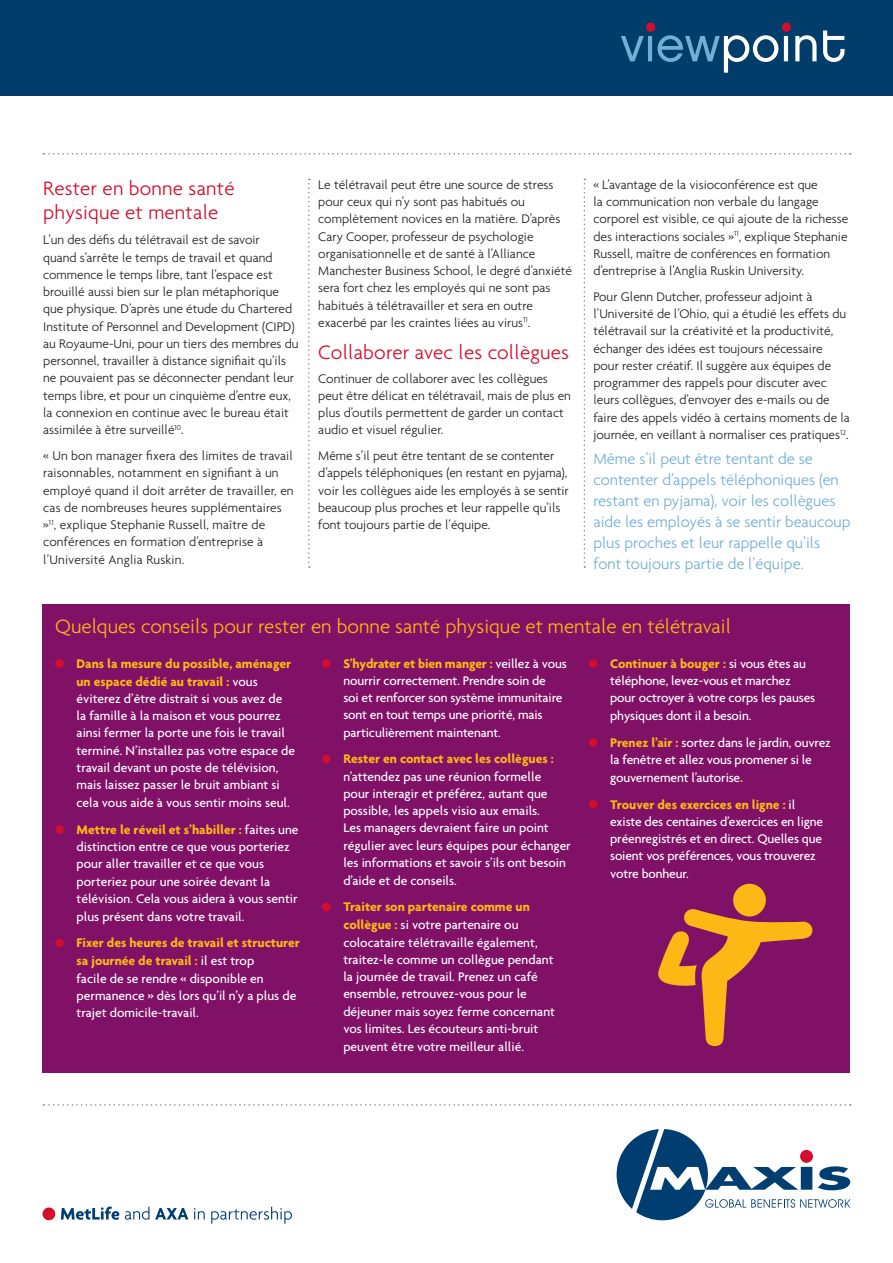
<style>
.page{position:relative;width:893px;height:1263px;background:#fff}
.page>*{position:absolute;margin:0;border:0;box-sizing:border-box;transform-origin:0 0}
.Header_2{font:300 21px "Agenda";color:#fcb814}
.Header_2-2{font:300 21px/24px "Agenda";letter-spacing:.01em;color:#d30d2b}
.Body_9pt{font:300 16.5px/21px "Agenda";color:#73aed4}
.Body_9pt-2{font:300 13.5px/17.2px "Agenda";color:#231f20}
.Body_9pt_space_after{font:500 13.5px/17.4px "Agenda";color:#fff}
.s1{font-weight:700;color:#fcb814}
</style>
<div class="page">
<div style="left:0;top:0;width:893px;height:95px;background:#003d6a"></div>
<svg style="left:621px;top:31px;width:223px;height:42px"></svg>
<div style="left:646px;top:23px;width:9px;height:9px;background:#d30d2b;border-radius:50%"></div>
<div style="left:782px;top:23px;width:9px;height:9px;background:#d30d2b;border-radius:50%"></div>
<svg style="left:43px;top:153px;width:808px;height:2px"></svg>
<div style="left:43px;top:604px;width:807px;height:469px;background:#811067"></div>
<div style="left:55px;top:659px;width:9px;height:9px;background:#d30d2b;border-radius:50%"></div>
<div style="left:55px;top:825px;width:9px;height:9px;background:#d30d2b;border-radius:50%"></div>
<div style="left:55px;top:939px;width:9px;height:8px;background:#d30d2b;border-radius:50%"></div>
<div style="left:322px;top:659px;width:9px;height:9px;background:#d30d2b;border-radius:50%"></div>
<div style="left:322px;top:755px;width:9px;height:8px;background:#d30d2b;border-radius:50%"></div>
<div style="left:322px;top:903px;width:9px;height:8px;background:#d30d2b;border-radius:50%"></div>
<div style="left:589px;top:659px;width:8px;height:9px;background:#d30d2b;border-radius:50%"></div>
<div style="left:589px;top:738px;width:8px;height:9px;background:#d30d2b;border-radius:50%"></div>
<div style="left:589px;top:800px;width:8px;height:8px;background:#d30d2b;border-radius:50%"></div>
<svg style="left:617px;top:1129px;width:233px;height:91px"></svg>
<div style="left:800px;top:1150px;width:13px;height:13px;background:#d30d2b;border-radius:50%"></div>
<svg style="left:43px;top:1104px;width:808px;height:2px"></svg>
<svg style="left:308px;top:179px;width:2px;height:389px"></svg>
<svg style="left:584px;top:179px;width:1px;height:389px"></svg>
<svg style="left:658px;top:908px;width:154px;height:138px"></svg>
<div style="left:733px;top:884px;width:33px;height:32px;background:#fcb814;border-radius:50%"></div>
<svg style="left:61px;top:1206px;width:58px;height:14px"></svg>
<svg style="left:125px;top:1207px;width:24px;height:13px"></svg>
<svg style="left:155px;top:1208px;width:33px;height:11px"></svg>
<svg style="left:194px;top:1208px;width:11px;height:11px"></svg>
<svg style="left:211px;top:1207px;width:81px;height:17px"></svg>
<div style="left:43px;top:1207px;width:12px;height:13px;background:#d30d2b;border-radius:50%"></div>
<p class="Header_2-2" style="left:43px;top:176px;width:193px">Rester en bonne santé physique et mentale</p>
<p class="Body_9pt-2" style="left:43px;top:231px;width:257px">L’un des défis du télétravail est de savoir<br>quand s’arrête le temps de travail et quand commence le temps libre, tant l’espace est brouillé aussi bien sur le plan métaphorique que physique. D’après une étude du Chartered Institute of Personnel and Development (CIPD) au Royaume-Uni, pour un tiers des membres du personnel, travailler à distance signifiait qu’ils ne pouvaient pas se déconnecter pendant leur temps libre, et pour un cinquième d’entre eux, la connexion en continue avec le bureau était assimilée à être surveillé<sup>10</sup>.</p>
<p class="Body_9pt-2" style="left:43px;top:447px;width:252px">« Un bon manager fixera des limites de travail raisonnables, notamment en signifiant à un employé quand il doit arrêter de travailler, en cas de nombreuses heures supplémentaires »<sup>11</sup>, explique Stephanie Russell, maître de conférences en formation d’entreprise à l’Université Anglia Ruskin.</p>
<p class="Body_9pt-2" style="left:318px;top:176px;width:255px">Le télétravail peut être une source de stress pour ceux qui n’y sont pas habitués ou complètement novices en la matière. D’après Cary Cooper, professeur de psychologie organisationnelle et de santé à l’Alliance Manchester Business School, le degré d’anxiété sera fort chez les employés qui ne sont pas habitués à télétravailler et sera en outre exacerbé par les craintes liées au virus<sup>11</sup>.</p>
<p class="Header_2-2" style="left:318px;top:340px;width:252px">Collaborer avec les collègues</p>
<p class="Body_9pt-2" style="left:318px;top:369px;width:254px">Continuer de collaborer avec les collègues peut être délicat en télétravail, mais de plus en plus d’outils permettent de garder un contact audio et visuel régulier.</p>
<p class="Body_9pt-2" style="left:318px;top:447px;width:252px">Même s’il peut être tentant de se contenter d’appels téléphoniques (en restant en pyjama), voir les collègues aide les employés à se sentir beaucoup plus proches et leur rappelle qu’ils font toujours partie de l’équipe.</p>
<p class="Body_9pt-2" style="left:593px;top:176px;width:256px">« L’avantage de la visioconférence est que<br>la communication non verbale du langage corporel est visible, ce qui ajoute de la richesse des interactions sociales »<sup>11</sup>, explique Stephanie Russell, maître de conférences en formation d’entreprise à l’Anglia Ruskin University.</p>
<p class="Body_9pt-2" style="left:593px;top:288px;width:258px">Pour Glenn Dutcher, professeur adjoint à l’Université de l’Ohio, qui a étudié les effets du télétravail sur la créativité et la productivité, échanger des idées est toujours nécessaire pour rester créatif. Il suggère aux équipes de programmer des rappels pour discuter avec leurs collègues, d’envoyer des e-mails ou de faire des appels vidéo à certains moments de la journée, en veillant à normaliser ces pratiques<sup>12</sup>.</p>
<p class="Body_9pt" style="left:593px;top:448px;width:259px">Même s’il peut être tentant de se contenter d’appels téléphoniques (en restant en pyjama), voir les collègues aide les employés à se sentir beaucoup plus proches et leur rappelle qu’ils font toujours partie de l’équipe.</p>
<p class="Header_2" style="left:55px;top:614px;width:677px">Quelques conseils pour rester en bonne santé physique et mentale en télétravail</p>
<p class="Body_9pt_space_after" style="left:77px;top:654px;width:220px"><span class="s1">Dans la mesure du possible, aménager un espace dédié au travail :</span> vous éviterez d’être distrait si vous avez de la famille à la maison et vous pourrez ainsi fermer la porte une fois le travail terminé. N’installez pas votre espace de travail devant un poste de télévision, mais laissez passer le bruit ambiant si cela vous aide à vous sentir moins seul.</p>
<p class="Body_9pt_space_after" style="left:77px;top:820px;width:224px"><span class="s1">Mettre le réveil et s’habiller :</span> faites une distinction entre ce que vous porteriez pour aller travailler et ce que vous porteriez pour une soirée devant la télévision. Cela vous aidera à vous sentir plus présent dans votre travail.</p>
<p class="Body_9pt_space_after" style="left:77px;top:934px;width:225px"><span class="s1">Fixer des heures de travail et structurer sa journée de travail :</span> il est trop<br>facile de se rendre « disponible en permanence » dès lors qu’il n’y a plus de trajet domicile-travail.</p>
<p class="Body_9pt_space_after" style="left:343px;top:654px;width:225px"><span class="s1">S’hydrater et bien manger :</span> veillez à vous nourrir correctement. Prendre soin de<br>soi et renforcer son système immunitaire sont en tout temps une priorité, mais particulièrement maintenant.</p>
<p class="Body_9pt_space_after" style="left:343px;top:750px;width:229px"><span class="s1">Rester en contact avec les collègues : </span>n’attendez pas une réunion formelle<br>pour interagir et préférez, autant que possible, les appels visio aux emails.<br>Les managers devraient faire un point régulier avec leurs équipes pour échanger les informations et savoir s’ils ont besoin d’aide et de conseils.</p>
<p class="Body_9pt_space_after" style="left:343px;top:898px;width:213px"><span class="s1">Traiter son partenaire comme un collègue :</span> si votre partenaire ou colocataire télétravaille également, traitez-le comme un collègue pendant la journée de travail. Prenez un café ensemble, retrouvez-vous pour le déjeuner mais soyez ferme concernant vos limites. Les écouteurs anti-bruit peuvent être votre meilleur allié.</p>
<p class="Body_9pt_space_after" style="left:610px;top:654px;width:207px"><span class="s1">Continuer à bouger :</span> si vous êtes au téléphone, levez-vous et marchez pour octroyer à votre corps les pauses physiques dont il a besoin.</p>
<p class="Body_9pt_space_after" style="left:610px;top:733px;width:222px"><span class="s1">Prenez l’air :</span> sortez dans le jardin, ouvrez la fenêtre et allez vous promener si le gouvernement l’autorise<span class="s1">.</span></p>
<p class="Body_9pt_space_after" style="left:610px;top:795px;width:215px"><span class="s1">Trouver des exercices en ligne :</span> il existe des centaines d’exercices en ligne préenregistrés et en direct. Quelles que soient vos préférences, vous trouverez votre bonheur.</p>
</div>
